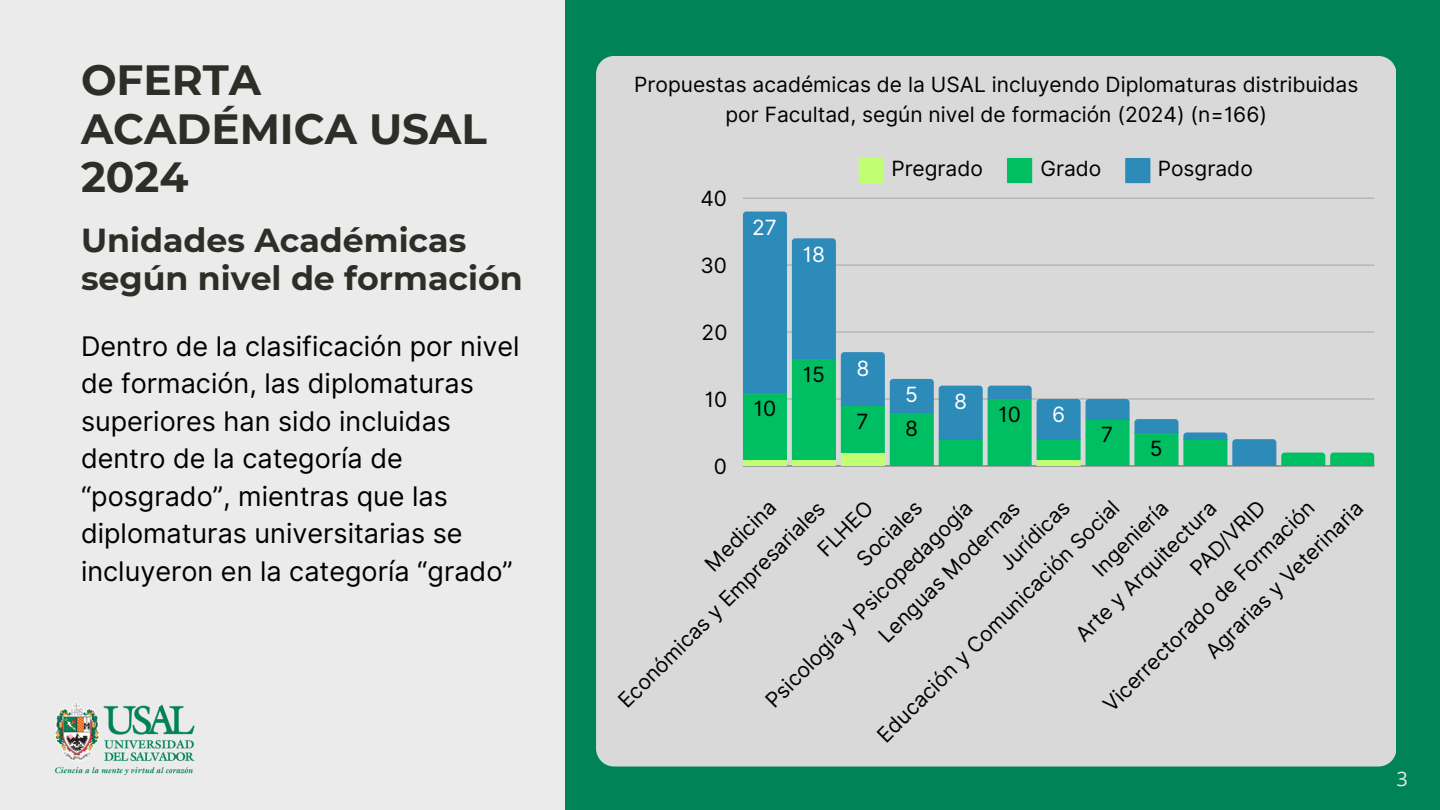
<style>
.page{position:relative;width:1440px;height:810px;background:#008457}
.page>*{position:absolute;margin:0;border:0;box-sizing:border-box;transform-origin:0 0}
.t1{font:700 42.2px/48.8px "Montserrat";color:#2e2e29}
.t2{font:700 33.2px/38.2px "Montserrat";color:#2e2e29}
.t3{font:27px/37.5px "Inter";color:#000}
.t4{font:21px/35.4px "Inter";color:#000}
.t5{font:21px "Inter";color:#fff}
.t6{font:20px "Open Sans";color:#ebebeb}
</style>
<div class="page">
<div style="left:0;top:0;width:565px;height:810px;background:#ebebeb"></div>
<div style="left:596px;top:56px;width:799px;height:711px;background:#d9d9d9"></div>
<svg style="left:859px;top:158px;width:25px;height:25px"></svg>
<svg style="left:1007px;top:158px;width:25px;height:25px"></svg>
<svg style="left:1125px;top:158px;width:25px;height:25px"></svg>
<hr style="left:743px;top:466px;width:631px;height:1px;background:#9e9e9e">
<hr style="left:743px;top:198px;width:631px;height:1px;background:#b6b6b6">
<svg style="left:743px;top:212px;width:631px;height:254px;background:#9fc9c2"></svg>
<img style="left:54px;top:702px;width:141px;height:74px">
<h1 class="t1" style="left:81px;top:55px;width:407px">OFERTA<br>ACADÉMICA USAL<br>2024</h1>
<h2 class="t2" style="left:81px;top:221px;width:443px">Unidades Académicas según nivel de formación</h2>
<h3 class="t3" style="left:81px;top:327px;width:440px">Dentro de la clasificación por nivel de formación, las diplomaturas superiores han sido incluidas dentro de la categoría de “posgrado”, mientras que las diplomaturas universitarias se incluyeron en la categoría “grado”</h3>
<p class="t4" style="left:634px;top:70px;width:726px;line-height:29.2px;text-align:center">Propuestas académicas de la USAL incluyendo Diplomaturas distribuidas por Facultad, según nivel de formación (2024) (n=166)</p>
<p class="t4" style="left:700px;top:181px;width:28px">40</p>
<p class="t4" style="left:701px;top:248px;width:28px">30</p>
<p class="t4" style="left:702px;top:315px;width:27px">20</p>
<p class="t4" style="left:705px;top:382px;width:24px">10</p>
<p class="t4" style="left:714px;top:448px;width:15px">0</p>
<p class="t5" style="left:752px;top:215px;width:26px">27</p>
<p class="t4" style="left:754px;top:390px;width:24px">10</p>
<p class="t5" style="left:803px;top:242px;width:24px">18</p>
<p class="t4" style="left:803px;top:357px;width:24px">15</p>
<p class="t4" style="left:891px;top:151px;width:93px">Pregrado</p>
<p class="t4" style="left:1040px;top:151px;width:63px">Grado</p>
<p class="t4" style="left:1158px;top:151px;width:96px">Posgrado</p>
<p class="t5" style="left:856px;top:355px;width:14px">8</p>
<p class="t4" style="left:856px;top:404px;width:13px">7</p>
<p class="t5" style="left:905px;top:382px;width:14px">5</p>
<p class="t5" style="left:954px;top:389px;width:14px">8</p>
<p class="t4" style="left:905px;top:410px;width:14px">8</p>
<p class="t4" style="left:998px;top:397px;width:24px">10</p>
<p class="t5" style="left:1052px;top:402px;width:15px">6</p>
<p class="t4" style="left:1101px;top:417px;width:13px">7</p>
<p class="t4" style="left:1150px;top:431px;width:14px">5</p>
<p class="t4" style="left:809px;top:540px;width:70px;rotate:-45deg">FLHEO</p>
<p class="t4" style="left:1181px;top:559px;width:97px;rotate:-45deg">PAD/VRID</p>
<p class="t4" style="left:868px;top:726px;width:334px;rotate:-45deg">Educación y Comunicación Social</p>
<p class="t4" style="left:991px;top:554px;width:90px;rotate:-45deg">Jurídicas</p>
<p class="t4" style="left:584px;top:667px;width:284px;text-indent:158px;rotate:-45deg">Medicina<br>Económicas y Empresariales</p>
<p class="t4" style="left:848px;top:550px;width:84px;rotate:-45deg">Sociales</p>
<p class="t4" style="left:1094px;top:695px;width:290px;rotate:-45deg">Vicerrectorado de Formación</p>
<p class="t4" style="left:1084px;top:560px;width:98px;rotate:-45deg">Ingeniería</p>
<p class="t4" style="left:756px;top:691px;width:284px;rotate:-45deg">Psicología y Psicopedagogía</p>
<p class="t4" style="left:1066px;top:625px;width:191px;rotate:-45deg">Arte y Arquitectura</p>
<p class="t4" style="left:869px;top:626px;width:191px;rotate:-45deg">Lenguas Modernas</p>
<p class="t4" style="left:1197px;top:642px;width:214px;rotate:-45deg">Agrarias y Veterinaria</p>
<p class="t6" style="left:1397px;top:764px;width:13px">3</p>
</div>
